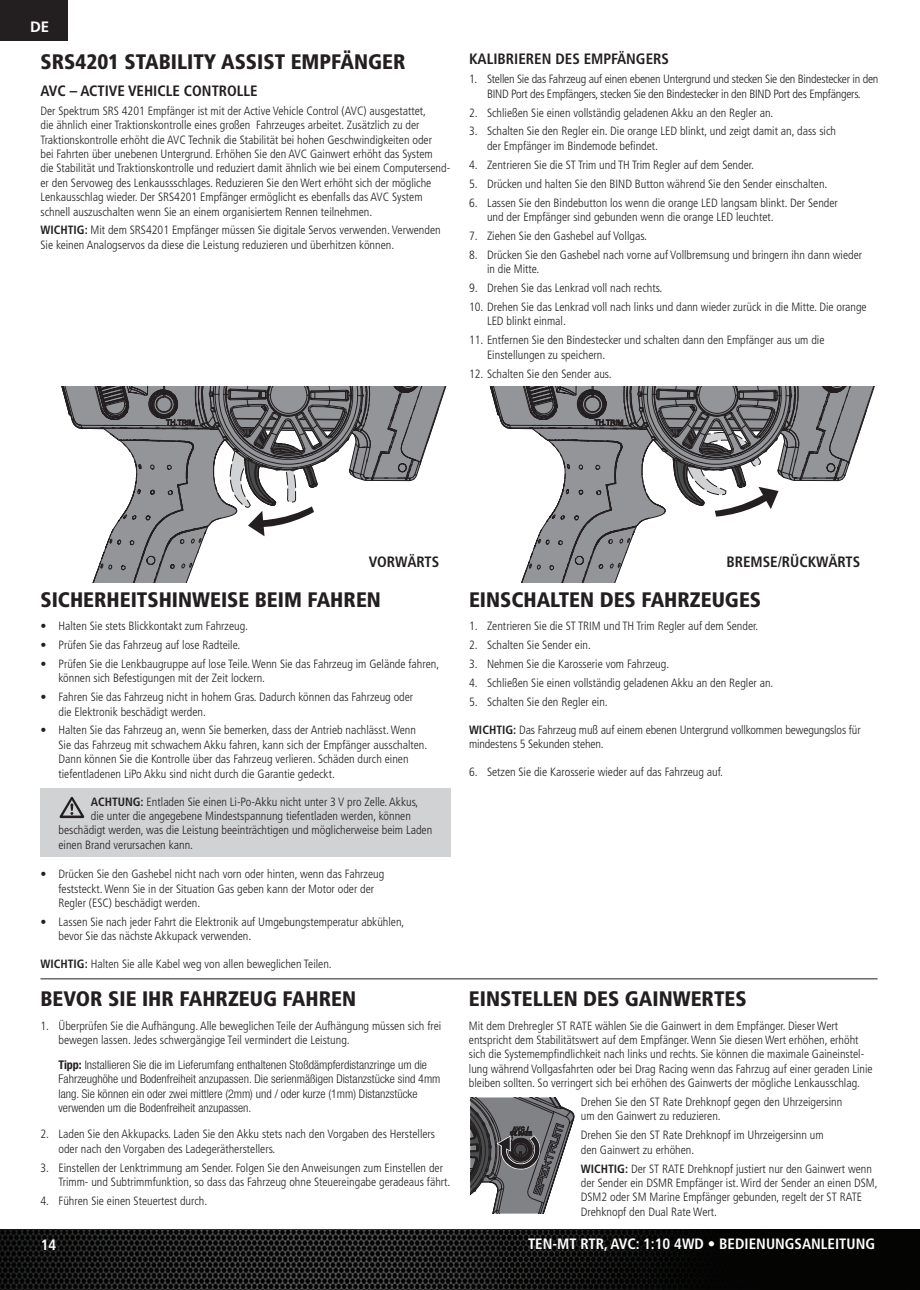
<style>
.page{position:relative;width:920px;height:1290px;background:#fff}
.page>*{position:absolute;margin:0;border:0;box-sizing:border-box;transform-origin:0 0}
.t1{font:900 condensed 21px "Frutiger LT Std";color:#231f20}
.subheader{font:700 condensed 15px "Frutiger LT Std";color:#231f20}
.t2{font:700 condensed 15px "Frutiger LT Std";color:#fff}
.t3{font:700 15px "Frutiger LT Std";color:#fff}
.Body{font:300 condensed 12px/14.4px "Frutiger LT Std";color:#231f20}
.warnings{font:300 condensed 12px/14.4px "Frutiger LT Std";color:#231f20}
.Note{font:300 condensed 12px/14.4px "Helvetica Neue LT Std";color:#231f20}
.Body-2{font:300 condensed 12px/14.4px "Frutiger LT Std";letter-spacing:-.02em;color:#231f20;text-align:center}
.s1{font-weight:700}
</style>
<div class="page">
<img style="left:0;top:1230px;width:920px;height:60px">
<svg style="left:490px;top:387px;width:385px;height:196px"></svg>
<div style="left:40px;top:789px;width:411px;height:68px;background:#d1d2d4"></div>
<svg style="left:61px;top:387px;width:385px;height:196px"></svg>
<svg style="left:470px;top:1097px;width:105px;height:117px"></svg>
<hr style="left:40px;top:978px;width:838px;height:1px;background:#231f20">
<svg style="left:60px;top:797px;width:24px;height:21px"></svg>
<div style="left:0;top:0;width:68px;height:40px;background:#231f20"></div>
<p class="t3" style="left:30px;top:18px;width:21px">DE</p>
<p class="t1" style="left:40px;top:49px;width:366px">SRS4201 STABILITY ASSIST EMPFÄNGER</p>
<p class="subheader" style="left:40px;top:82px;width:219px">AVC – ACTIVE VEHICLE CONTROLLE</p>
<p class="Body" style="left:40px;top:104px;width:411px">Der Spektrum SRS 4201 Empfänger ist mit der Active Vehicle Control (AVC) ausgestattet,<br>die ähnlich einer Traktionskontrolle eines großen Fahrzeuges arbeitet. Zusätzlich zu der Traktionskontrolle erhöht die AVC Technik die Stabilität bei hohen Geschwindigkeiten oder<br>bei Fahrten über unebenen Untergrund. Erhöhen Sie den AVC Gainwert erhöht das System<br>die Stabilität und Traktionskontrolle und reduziert damit ähnlich wie bei einem Computersend&shy;er den Servoweg des Lenkaussschlages. Reduzieren Sie den Wert erhöht sich der mögliche Lenkausschlag wieder. Der SRS4201 Empfänger ermöglicht es ebenfalls das AVC System schnell auszuschalten wenn Sie an einem organisiertem Rennen teilnehmen.</p>
<p class="Body" style="left:40px;top:223px;width:402px"><span class="s1">WICHTIG:</span> Mit dem SRS4201 Empfänger müssen Sie digitale Servos verwenden. Verwenden<br>Sie keinen Analogservos da diese die Leistung reduzieren und überhitzen können.</p>
<p class="subheader" style="left:469px;top:50px;width:202px">KALIBRIEREN DES EMPFÄNGERS</p>
<p class="Body-2" style="left:469px;top:72px;width:411px">1. Stellen Sie das Fahrzeug auf einen ebenen Untergrund und stecken Sie den Bindestecker in den<br>BIND Port des Empfängers, stecken Sie den Bindestecker in den BIND Port des Empfängers.</p>
<p class="Body" style="left:469px;top:105px;width:306px">2. Schließen Sie einen vollständig geladenen Akku an den Regler an.</p>
<p class="Body" style="left:487px;top:124px;width:351px;text-indent:-18px">3. Schalten Sie den Regler ein. Die orange LED blinkt, und zeigt damit an, dass sich der Empfänger im Bindemode befindet.</p>
<p class="Body" style="left:469px;top:158px;width:286px">4. Zentrieren Sie die ST Trim und TH Trim Regler auf dem Sender.</p>
<p class="Body" style="left:469px;top:176px;width:360px">5. Drücken und halten Sie den BIND Button während Sie den Sender einschalten.</p>
<p class="Body" style="left:487px;top:195px;width:352px;text-indent:-18px">6. Lassen Sie den Bindebutton los wenn die orange LED langsam blinkt. Der Sender und der Empfänger sind gebunden wenn die orange LED leuchtet.</p>
<p class="Body" style="left:469px;top:229px;width:179px">7. Ziehen Sie den Gashebel auf Vollgas.</p>
<p class="Body" style="left:487px;top:248px;width:377px;text-indent:-18px">8. Drücken Sie den Gashebel nach vorne auf Vollbremsung und bringern ihn dann wieder in die Mitte.</p>
<p class="Body" style="left:469px;top:281px;width:195px">9. Drehen Sie das Lenkrad voll nach rechts.</p>
<p class="Body" style="left:487px;top:300px;width:381px;text-indent:-18px">10. Drehen Sie das Lenkrad voll nach links und dann wieder zurück in die Mitte. Die orange<br>LED blinkt einmal.</p>
<p class="Body" style="left:487px;top:333px;width:339px;text-indent:-18px">11. Entfernen Sie den Bindestecker und schalten dann den Empfänger aus um die<br>Einstellungen zu speichern.</p>
<p class="Body" style="left:469px;top:366px;width:144px">12. Schalten Sie den Sender aus.</p>
<p class="subheader" style="left:369px;top:552px;width:72px">VORWÄRTS</p>
<p class="subheader" style="left:726px;top:552px;width:135px">BREMSE/RÜCKWÄRTS</p>
<p class="t1" style="left:40px;top:587px;width:342px">SICHERHEITSHINWEISE BEIM FAHREN</p>
<p class="Body" style="left:40px;top:619px;width:209px">• Halten Sie stets Blickkontakt zum Fahrzeug.</p>
<p class="Body" style="left:40px;top:638px;width:201px">• Prüfen Sie das Fahrzeug auf lose Radteile.</p>
<p class="Body" style="left:58px;top:657px;width:382px;text-indent:-18px">• Prüfen Sie die Lenkbaugruppe auf lose Teile. Wenn Sie das Fahrzeug im Gelände fahren, können sich Befestigungen mit der Zeit lockern.</p>
<p class="Body" style="left:58px;top:690px;width:356px;text-indent:-18px">• Fahren Sie das Fahrzeug nicht in hohem Gras. Dadurch können das Fahrzeug oder die Elektronik beschädigt werden.</p>
<p class="Body" style="left:58px;top:723px;width:370px;text-indent:-18px">• Halten Sie das Fahrzeug an, wenn Sie bemerken, dass der Antrieb nachlässt. Wenn Sie das Fahrzeug mit schwachem Akku fahren, kann sich der Empfänger ausschalten.<br>Dann können Sie die Kontrolle über das Fahrzeug verlieren. Schäden durch einen tiefentladenen LiPo Akku sind nicht durch die Garantie gedeckt.</p>
<p class="warnings" style="left:91px;top:794px;width:329px"><span class="s1">ACHTUNG:</span> Entladen Sie einen Li-Po-Akku nicht unter 3 V pro Zelle. Akkus,</p>
<p class="warnings" style="left:91px;top:809px;width:321px">die unter die angegebene Mindestspannung tiefentladen werden, können</p>
<p class="warnings" style="left:58px;top:823px;width:375px">beschädigt werden, was die Leistung beeinträchtigen und möglicherweise beim Laden</p>
<p class="warnings" style="left:58px;top:837px;width:136px">einen Brand verursachen kann.</p>
<p class="Body" style="left:58px;top:867px;width:327px;text-indent:-18px">• Drücken Sie den Gashebel nicht nach vorn oder hinten, wenn das Fahrzeug feststeckt. Wenn Sie in der Situation Gas geben kann der Motor oder der<br>Regler (ESC) beschädigt werden.</p>
<p class="Body" style="left:58px;top:915px;width:347px;text-indent:-18px">• Lassen Sie nach jeder Fahrt die Elektronik auf Umgebungstemperatur abkühlen, bevor Sie das nächste Akkupack verwenden.</p>
<p class="warnings" style="left:40px;top:957px;width:293px"><span class="s1">WICHTIG:</span> Halten Sie alle Kabel weg von allen beweglichen Teilen.</p>
<p class="t1" style="left:40px;top:986px;width:317px">BEVOR SIE IHR FAHRZEUG FAHREN</p>
<p class="Body" style="left:58px;top:1018px;width:384px;text-indent:-18px">1. Überprüfen Sie die Aufhängung. Alle beweglichen Teile der Aufhängung müssen sich frei bewegen lassen. Jedes schwergängige Teil vermindert die Leistung.</p>
<p class="Note" style="left:58px;top:1057px;width:383px"><span class="s1">Tipp:</span> Installieren Sie die im Lieferumfang enthaltenen Stoßdämpferdistanzringe um die Fahrzeughöhe und Bodenfreiheit anzupassen. Die serienmäßigen Distanzstücke sind 4mm lang. Sie können ein oder zwei mittlere (2mm) und / oder kurze (1mm) Distanzstücke verwenden um die Bodenfreiheit anzupassen.</p>
<p class="Body" style="left:58px;top:1127px;width:378px;text-indent:-18px">2. Laden Sie den Akkupacks. Laden Sie den Akku stets nach den Vorgaben des Herstellers oder nach den Vorgaben des Ladegerätherstellers.</p>
<p class="Body" style="left:58px;top:1160px;width:393px;text-indent:-18px">3. Einstellen der Lenktrimmung am Sender. Folgen Sie den Anweisungen zum Einstellen der<br>Trimm- und Subtrimmfunktion, so dass das Fahrzeug ohne Steuereingabe geradeaus fährt.</p>
<p class="Body" style="left:40px;top:1194px;width:168px">4. Führen Sie einen Steuertest durch.</p>
<p class="t1" style="left:469px;top:587px;width:294px">EINSCHALTEN DES FAHRZEUGES</p>
<p class="Body" style="left:469px;top:619px;width:291px">1. Zentrieren Sie die ST TRIM und TH Trim Regler auf dem Sender.</p>
<p class="Body" style="left:469px;top:638px;width:123px">2. Schalten Sie Sender ein.</p>
<p class="Body" style="left:469px;top:657px;width:202px">3. Nehmen Sie die Karosserie vom Fahrzeug.</p>
<p class="Body" style="left:469px;top:675px;width:306px">4. Schließen Sie einen vollständig geladenen Akku an den Regler an.</p>
<p class="Body" style="left:469px;top:694px;width:140px">5. Schalten Sie den Regler ein.</p>
<p class="warnings" style="left:469px;top:722px;width:393px"><span class="s1">WICHTIG:</span> Das Fahrzeug muß auf einem ebenen Untergrund vollkommen bewegungslos für mindestens 5 Sekunden stehen.</p>
<p class="Body" style="left:469px;top:765px;width:255px">6. Setzen Sie die Karosserie wieder auf das Fahrzeug auf.</p>
<p class="t1" style="left:469px;top:986px;width:279px">EINSTELLEN DES GAINWERTES</p>
<p class="Body" style="left:469px;top:1018px;width:405px">Mit dem Drehregler ST RATE wählen Sie die Gainwert in dem Empfänger. Dieser Wert entspricht dem Stabilitätswert auf dem Empfänger. Wenn Sie diesen Wert erhöhen, erhöht sich die Systemempfindlichkeit nach links und rechts. Sie können die maximale Gaineinstel&shy;lung während Vollgasfahrten oder bei Drag Racing wenn das Fahrzug auf einer geraden Linie bleiben sollten. So verringert sich bei erhöhen des Gainwerts der mögliche Lenkausschlag.</p>
<p class="Body" style="left:581px;top:1095px;width:263px">Drehen Sie den ST Rate Drehknopf gegen den Uhrzeigersinn um den Gainwert zu reduzieren.</p>
<p class="Body" style="left:581px;top:1128px;width:244px">Drehen Sie den ST Rate Drehknopf im Uhrzeigersinn um den Gainwert zu erhöhen.</p>
<p class="Body" style="left:581px;top:1161px;width:298px"><span class="s1">WICHTIG:</span> Der ST RATE Drehknopf justiert nur den Gainwert wenn der Sender ein DSMR Empfänger ist. Wird der Sender an einen DSM, DSM2 oder SM Marine Empfänger gebunden, regelt der ST RATE Drehknopf den Dual Rate Wert.</p>
<p class="t2" style="left:41px;top:1235px;width:17px">14</p>
<p class="t2" style="left:528px;top:1235px;width:349px">TEN-MT RTR, AVC: 1:10 4WD • BEDIENUNGSANLEITUNG</p>
</div>
